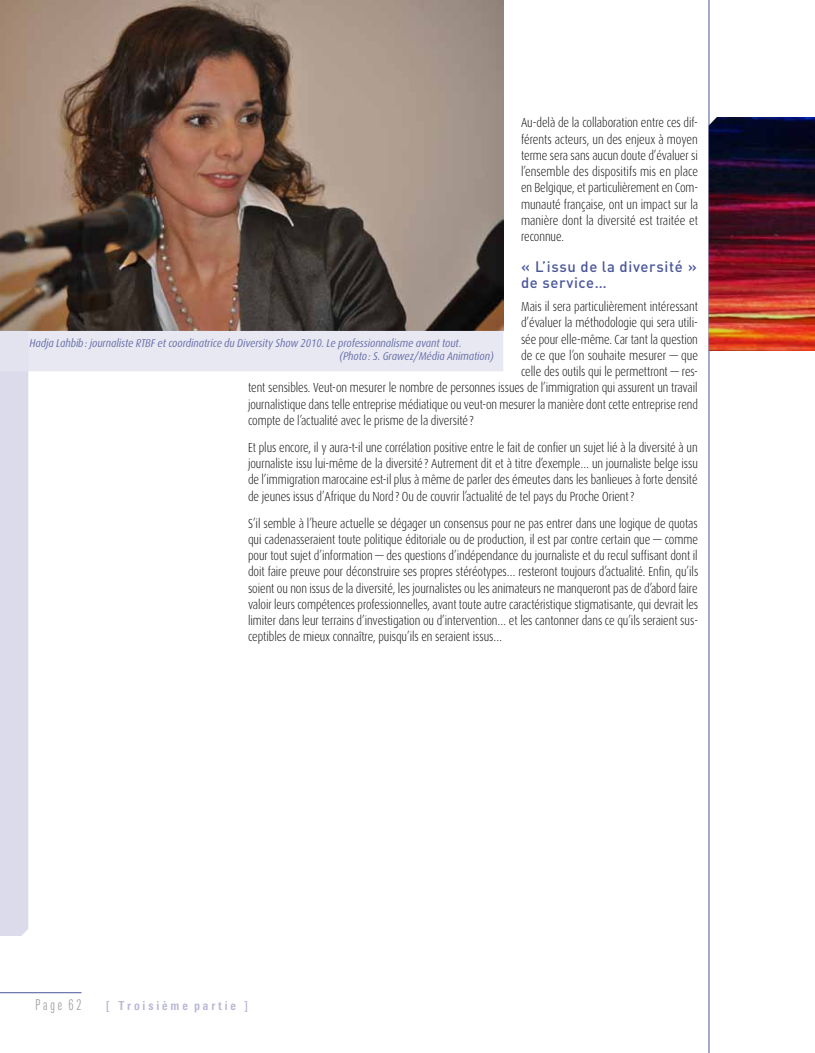
<style>
.page{position:relative;width:815px;height:1053px;background:#fff}
.page>*{position:absolute;margin:0;border:0;box-sizing:border-box;transform-origin:0 0}
.t1{font:500 15px/16.2px "DIN Pro";letter-spacing:.045em;color:#4a5699}
.t2{font:300 15px "LT Univers Comp";letter-spacing:.19em;color:#9c9e9f}
.t3{font:300 13.12px/16.2px "Dax";letter-spacing:-.005em;color:#000;text-align:justify;scale:.84 1}
.t4{font:300 13.12px "Dax";letter-spacing:-.005em;color:#000;scale:.85 1}
.t5{font:700 condensed 12.5px "LT Univers";color:#b8b7d6}
.t6{font:italic 11.25px/13.5px "Dax";letter-spacing:-.005em;color:#4a5699;scale:.89 1}
</style>
<div class="page">
<hr style="left:709px;top:0;width:1px;height:1052px;background:#4a5699">
<img style="left:709px;top:117px;width:106px;height:234px">
<hr style="left:0;top:992px;width:81px;height:1px;background:#4a5699">
<img style="left:0;top:0;width:503px;height:145px">
<svg style="left:0;top:145px;width:503px;height:790px"></svg>
<p class="t3" style="left:521px;top:115px;width:212px">Au-delà de la collaboration entre ces dif&shy;férents acteurs, un des enjeux à moyen terme sera sans aucun doute d’évaluer si l’ensemble des dispositifs mis en place en Belgique, et particulièrement en Com&shy;munauté française, ont un impact sur la manière dont la diversité est traitée et reconnue.</p>
<p class="t1" style="left:521px;top:257px;width:178px">« L’issu de la diversité » de service…</p>
<p class="t3" style="left:521px;top:298px;width:212px">Mais il sera particulièrement intéressant</p>
<p class="t3" style="left:521px;top:315px;width:212px">d’évaluer la méthodologie qui sera utili-</p>
<p class="t3" style="left:521px;top:331px;width:212px">sée pour elle-même. Car tant la question</p>
<p class="t4" style="left:521px;top:348px;width:210px">de ce que l’on souhaite mesurer — que</p>
<p class="t3" style="left:521px;top:363px;width:212px">celle des outils qui le permettront — res-</p>
<p class="t3" style="left:248px;top:380px;width:537px">tent sensibles. Veut-on mesurer le nombre de personnes issues de l’immigration qui assurent un travail</p>
<p class="t3" style="left:248px;top:396px;width:537px">journalistique dans telle entreprise médiatique ou veut-on mesurer la manière dont cette entreprise rend</p>
<p class="t3" style="left:248px;top:412px;width:270px">compte de l’actualité avec le prisme de la diversité ?</p>
<p class="t3" style="left:248px;top:439px;width:537px">Et plus encore, il y aura-t-il une corrélation positive entre le fait de confier un sujet lié à la diversité à un journaliste issu lui-même de la diversité? Autrement dit et à titre d’exemple… un journaliste belge issu de l’immigration marocaine est-il plus à même de parler des émeutes dans les banlieues à forte densité de jeunes issus d’Afrique du Nord? Ou de couvrir l’actualité de tel pays du Proche Orient?</p>
<p class="t3" style="left:248px;top:515px;width:538px">S’il semble à l’heure actuelle se dégager un consensus pour ne pas entrer dans une logique de quotas qui cadenasseraient toute politique éditoriale ou de production, il est par contre certain que — comme pour tout sujet d’information — des questions d’indépendance du journaliste et du recul suffisant dont il doit faire preuve pour déconstruire ses propres stéréotypes… resteront toujours d’actualité. Enfin, qu’ils soient ou non issus de la diversité, les journalistes ou les animateurs ne manqueront pas de d’abord faire valoir leurs compétences professionnelles, avant toute autre caractéristique stigmatisante, qui devrait les limiter dans leur terrains d’investigation ou d’intervention… et les cantonner dans ce qu’ils seraient sus&shy;ceptibles de mieux connaître, puisqu’ils en seraient issus…</p>
<p class="t6" style="left:339px;top:336px;width:175px;text-indent:-310px">Hadja Lahbib: journaliste RTBF et coordinatrice du Diversity Show 2010. Le professionnalisme avant tout. (Photo: S. Grawez/Média Animation)</p>
<p class="t2" style="left:35px;top:996px;width:48px">Page 62</p>
<p class="t5" style="left:106px;top:998px;width:143px">[ T roisième partie ]</p>
</div>
